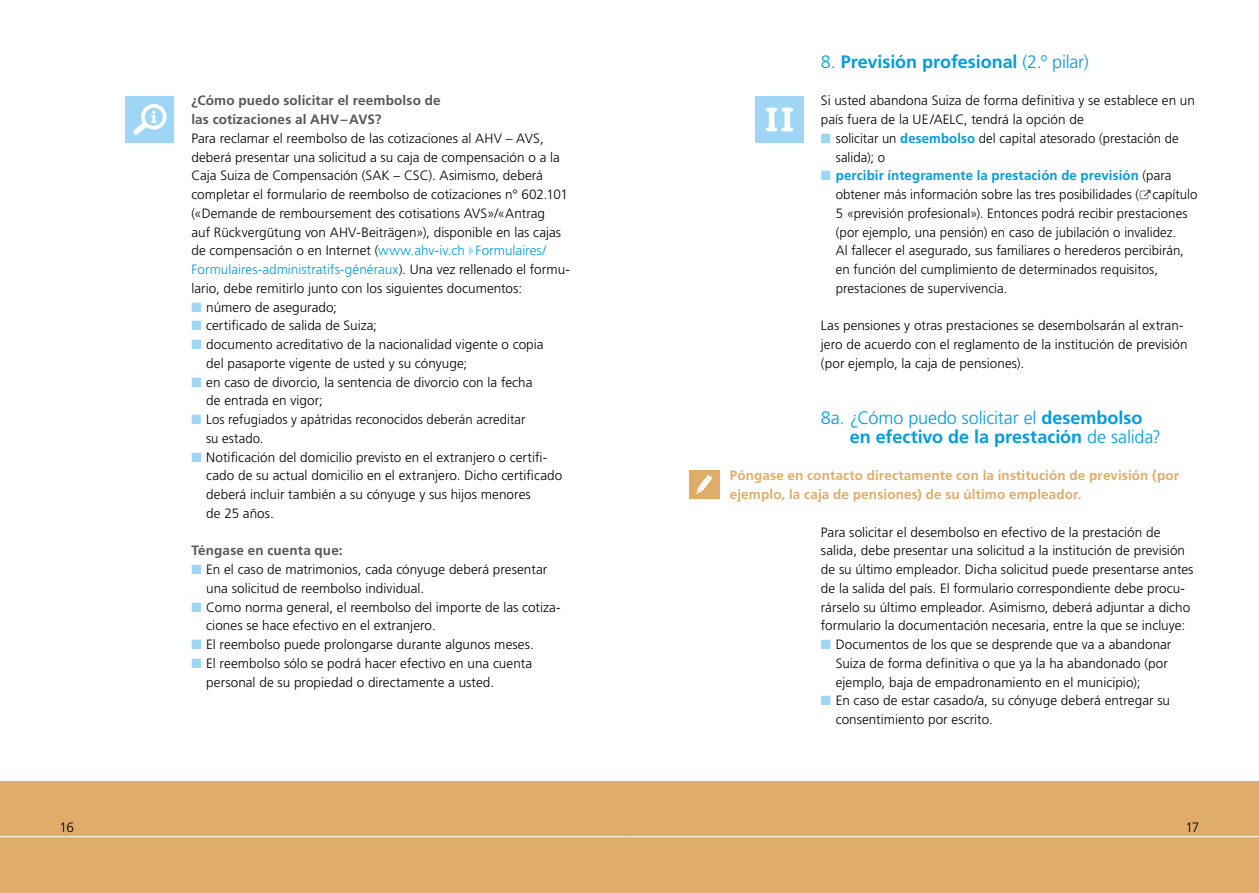
<style>
.page{position:relative;width:1259px;height:893px;background:#fff}
.page>*{position:absolute;margin:0;border:0;box-sizing:border-box;transform-origin:0 0}
.t1{font:700 18px/18.8px "Frutiger LT Std";color:#009cde}
.t2{font:300 13.5px/18.8px "Frutiger LT Std";letter-spacing:.005em;color:#000}
.t3{font:700 13.5px/18.8px "Frutiger LT Std";letter-spacing:.01em;color:#e0ac69}
.t4{font:700 13.5px/18.8px "Frutiger LT Std";letter-spacing:.01em;color:#575756}
.s1{color:#009cde}
.s2{color:#9fd6f6}
.s3{font-weight:300}
.s4{font-weight:700;color:#009cde}
</style>
<div class="page">
<div style="left:0;top:780px;width:629px;height:113px;background:#e0ac69"></div>
<div style="left:629px;top:780px;width:630px;height:113px;background:#e0ac69"></div>
<hr style="left:0;top:780px;width:629px;height:1px;background:#fff">
<hr style="left:0;top:836px;width:629px;height:1px;background:#fff">
<hr style="left:629px;top:780px;width:630px;height:1px;background:#fff">
<hr style="left:629px;top:836px;width:630px;height:1px;background:#fff">
<div style="left:755px;top:96px;width:49px;height:47px;background:#9fd6f6"></div>
<div style="left:784px;top:108px;width:6px;height:23px;background:#fff"></div>
<div style="left:769px;top:108px;width:5px;height:23px;background:#fff"></div>
<svg style="left:767px;top:127px;width:8px;height:4px"></svg>
<div style="left:125px;top:96px;width:49px;height:47px;background:#9fd6f6"></div>
<div style="left:141px;top:104px;width:26px;height:26px;border:4px solid #fff;border-radius:50%"></div>
<svg style="left:133px;top:111px;width:23px;height:24px"></svg>
<svg style="left:469px;top:246px;width:5px;height:9px"></svg>
<svg style="left:1139px;top:190px;width:11px;height:9px"></svg>
<div style="left:689px;top:470px;width:30px;height:29px;background:#e0ac69"></div>
<svg style="left:696px;top:475px;width:16px;height:19px"></svg>
<p class="t4" style="left:191px;top:91px;width:251px">¿Cómo puedo solicitar el reembolso de las cotizaciones al AHV–AVS?</p>
<p class="t2" style="left:191px;top:129px;width:380px">Para reclamar el reembolso de las cotizaciones al AHV – AVS, deberá presentar una solicitud a su caja de compensación o a la Caja Suiza de Compensación (SAK – CSC). Asimismo, deberá completar el formulario de reembolso de cotizaciones n° 602.101 («Demande de remboursement des cotisations AVS»/«Antrag<br>auf Rückvergütung von AHV-Beiträgen»), disponible en las cajas de compensación o en Internet (<span class="s1">www.ahv-iv.ch Formulaires/ Formulaires-administratifs-généraux</span>). Una vez rellenado el formu&shy;lario, debe remitirlo junto con los siguientes documentos:</p>
<p class="t2" style="left:191px;top:298px;width:147px"><span class="s2">■</span> número de asegurado;</p>
<p class="t2" style="left:191px;top:317px;width:187px"><span class="s2">■</span> certificado de salida de Suiza;</p>
<p class="t2" style="left:206px;top:335px;width:339px;text-indent:-15px"><span class="s2">■</span> documento acreditativo de la nacionalidad vigente o copia del pasaporte vigente de usted y su cónyuge;</p>
<p class="t2" style="left:206px;top:373px;width:328px;text-indent:-15px"><span class="s2">■</span> en caso de divorcio, la sentencia de divorcio con la fecha de entrada en vigor;</p>
<p class="t2" style="left:206px;top:410px;width:321px;text-indent:-15px"><span class="s2">■</span> Los refugiados y apátridas reconocidos deberán acreditar su estado.</p>
<p class="t2" style="left:206px;top:448px;width:357px;text-indent:-15px"><span class="s2">■</span> Notificación del domicilio previsto en el extranjero o certifi&shy;cado de su actual domicilio en el extranjero. Dicho certificado deberá incluir también a su cónyuge y sus hijos menores<br>de 25 años.</p>
<p class="t4" style="left:191px;top:541px;width:153px">Téngase en cuenta que:</p>
<p class="t2" style="left:206px;top:560px;width:342px;text-indent:-15px"><span class="s2">■</span> En el caso de matrimonios, cada cónyuge deberá presentar una solicitud de reembolso individual.</p>
<p class="t2" style="left:206px;top:598px;width:355px;text-indent:-15px"><span class="s2">■</span> Como norma general, el reembolso del importe de las cotiza&shy;ciones se hace efectivo en el extranjero.</p>
<p class="t2" style="left:191px;top:635px;width:344px"><span class="s2">■</span> El reembolso puede prolongarse durante algunos meses.</p>
<p class="t2" style="left:206px;top:654px;width:327px;text-indent:-15px"><span class="s2">■</span> El reembolso sólo se podrá hacer efectivo en una cuenta personal de su propiedad o directamente a usted.</p>
<h1 class="t1" style="left:821px;top:52px;width:269px"><span class="s3">8.</span> Previsión profesional <span class="s3">(2.º pilar)</span></h1>
<p class="t2" style="left:821px;top:92px;width:375px">Si usted abandona Suiza de forma definitiva y se establece en un país fuera de la UE/AELC, tendrá la opción de</p>
<p class="t2" style="left:836px;top:129px;width:344px;text-indent:-15px"><span class="s2">■</span> solicitar un <span class="s4">desembolso</span> del capital atesorado (prestación de salida); o</p>
<p class="t2" style="left:836px;top:167px;width:363px;text-indent:-15px"><span class="s2">■</span> <span class="s4">percibir íntegramente la prestación de previsión</span> (para obtener más información sobre las tres posibilidades ( capítulo 5 «previsión profesional»). Entonces podrá recibir prestaciones (por ejemplo, una pensión) en caso de jubilación o invalidez.<br>Al fallecer el asegurado, sus familiares o herederos percibirán, en función del cumplimiento de determinados requisitos, prestaciones de supervivencia.</p>
<p class="t2" style="left:821px;top:317px;width:368px">Las pensiones y otras prestaciones se desembolsarán al extran&shy;jero de acuerdo con el reglamento de la institución de previsión (por ejemplo, la caja de pensiones).</p>
<h1 class="t1" style="left:849px;top:409px;width:313px;text-indent:-29px"><span class="s3">8a. ¿Cómo puedo solicitar el</span> desembolso en efectivo de la prestación <span class="s3">de salida?</span></h1>
<p class="t3" style="left:730px;top:466px;width:451px">Póngase en contacto directamente con la institución de previsión (por ejemplo, la caja de pensiones) de su último empleador.</p>
<p class="t2" style="left:821px;top:523px;width:374px">Para solicitar el desembolso en efectivo de la prestación de salida, debe presentar una solicitud a la institución de previsión de su último empleador. Dicha solicitud puede presentarse antes de la salida del país. El formulario correspondiente debe procu&shy;rárselo su último empleador. Asimismo, deberá adjuntar a dicho formulario la documentación necesaria, entre la que se incluye:</p>
<p class="t2" style="left:836px;top:635px;width:337px;text-indent:-15px"><span class="s2">■</span> Documentos de los que se desprende que va a abandonar<br>Suiza de forma definitiva o que ya la ha abandonado (por ejemplo, baja de empadronamiento en el municipio);</p>
<p class="t2" style="left:836px;top:692px;width:336px;text-indent:-15px"><span class="s2">■</span> En caso de estar casado/a, su cónyuge deberá entregar su consentimiento por escrito.</p>
<p class="t2" style="left:60px;top:818px;width:16px">16</p>
<p class="t2" style="left:1185px;top:818px;width:16px">17</p>
</div>
